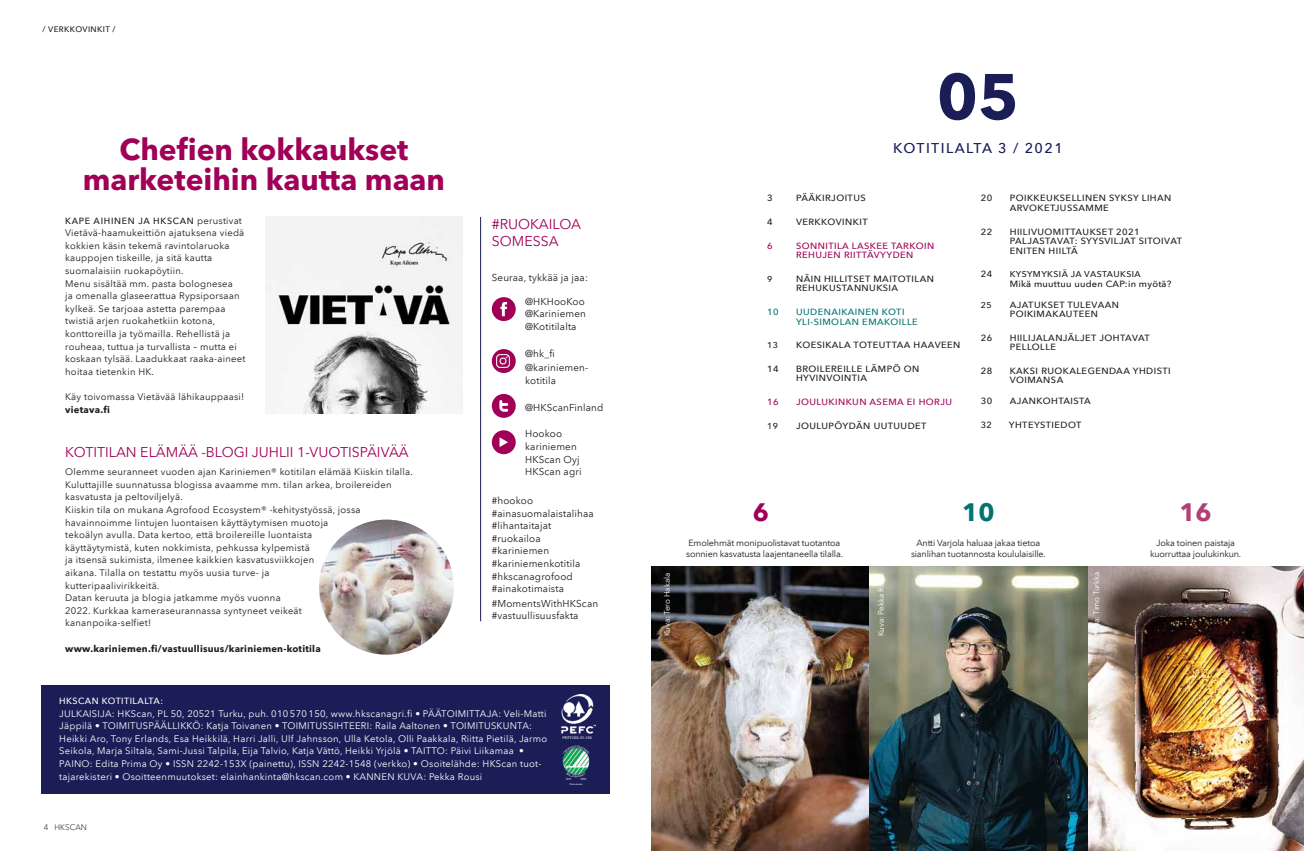
<style>
.page{position:relative;width:1304px;height:851px;background:#fff}
.page>*{position:absolute;margin:0;border:0;box-sizing:border-box;transform-origin:0 0}
.t1{font:700 63.7px "Avenir Next LT Pro";color:#1a1d56}
.t2{font:700 30px/30px "Avenir Next LT Pro";color:#a00057;text-align:center}
.t3{font:700 25px "Avenir Next LT Pro";color:#007372}
.t4{font:700 25px "Avenir Next LT Pro";color:#b14073}
.t5{font:700 25px "Avenir Next LT Pro";color:#a00057}
.t6{font:14.1px/17px "Avenir Next LT Pro";color:#a00057}
.t7{font:500 14.1px "Avenir Next LT Pro";letter-spacing:.1em;color:#1a1d56}
.t8{font:10px/12.6px "Avenir Next LT Pro";letter-spacing:.015em;color:#1d1d1b}
.t9{font:9.5px/12.6px "Avenir Next LT Pro";letter-spacing:.025em;color:#1d1d1b}
.t10{font:9.5px/12.6px "Avenir Next LT Pro";letter-spacing:.025em;color:#fff}
.t11{font:700 9.5px "Avenir Next LT Pro";letter-spacing:.025em;color:#1d1d1b}
.t12{font:500 9px/9.5px "Avenir Next LT Pro";letter-spacing:.045em;color:#1d1d1b}
.t13{font:9px/11px "Avenir Next LT Pro";letter-spacing:-.015em;color:#1d1d1b;text-align:center}
.t14{font:500 9px/9.5px "Avenir Next LT Pro";letter-spacing:.045em;color:#a00057}
.t15{font:500 9px/9.5px "Avenir Next LT Pro";letter-spacing:.045em;color:#007372}
.t16{font:500 9px "Avenir Next LT Pro";color:#fff}
.t17{font:500 9px "Avenir Next LT Pro";letter-spacing:.075em;color:#1d1d1b}
.t18{font:500 8.5px "Avenir Next LT Pro";letter-spacing:.045em;color:#1d1d1b}
.t19{font:8px "Avenir Next LT Pro";letter-spacing:-.01em;color:#fff}
.t20{font:500 8px "Avenir Next LT Pro";letter-spacing:.05em;color:#1d1d1b}
.t21{font:300 8px "Avenir Next LT Pro";color:#1d1d1b}
.s1{font-weight:500;font-size:9px}
</style>
<div class="page">
<div style="left:41px;top:685px;width:568px;height:109px;background:#1a1d56"></div>
<img style="left:652px;top:566px;width:652px;height:284px">
<img style="left:562px;top:745px;width:28px;height:39px">
<img style="left:561px;top:694px;width:34px;height:44px">
<img style="left:265px;top:216px;width:198px;height:197px">
<div style="left:492px;top:394px;width:24px;height:24px;background:#a00057;border-radius:50%"></div>
<svg style="left:499px;top:400px;width:9px;height:11px"></svg>
<svg style="left:492px;top:349px;width:24px;height:24px"></svg>
<svg style="left:497px;top:354px;width:13px;height:13px"></svg>
<div style="left:492px;top:297px;width:24px;height:24px;background:#a00057;border-radius:50%"></div>
<svg style="left:500px;top:302px;width:7px;height:14px"></svg>
<div style="left:492px;top:430px;width:24px;height:24px;background:#a00057;border-radius:50%"></div>
<svg style="left:500px;top:437px;width:8px;height:10px"></svg>
<img style="left:319px;top:519px;width:135px;height:135px;border-radius:68px">
<hr style="left:480px;top:217px;width:1px;height:404px;background:#1a1d56">
<p class="t20" style="left:43px;top:24px;width:75px">/ VERKKOVINKIT /</p>
<h2 class="t2" style="left:83px;top:134px;width:364px">Chefien kokkaukset marketeihin kautta maan</h2>
<p class="t9" style="left:65px;top:214px;width:182px;text-indent:115px"><span class="s1">AN</span> perustivat Vietävä-haamukeittiön ajatuksena viedä kokkien käsin tekemä ravintolaruoka kauppojen tiskeille, ja sitä kautta suomalaisiin ruokapöytiin.<br>Menu sisältää mm. pasta bolognesea<br>ja omenalla glaseerattua Rypsiporsaan kylkeä. Se tarjoaa astetta parempaa twistiä arjen ruokahetkiin kotona, konttoreilla ja työmailla. Rehellistä ja rouheaa, tuttua ja turvallista – mutta ei koskaan tylsää. Laadukkaat raaka-aineet hoitaa tietenkin HK.</p>
<p class="t9" style="left:65px;top:390px;width:181px">Käy toivomassa Vietävää lähikauppaasi!</p>
<p class="t11" style="left:65px;top:403px;width:46px">vietava.fi</p>
<p class="t17" style="left:65px;top:215px;width:96px">KAPE AIHINEN JA HKSC</p>
<h3 class="t6" style="left:65px;top:443px;width:345px">Kotitilan elämää -blogi j uhlii 1-vuotispäivää</h3>
<p class="t9" style="left:65px;top:465px;width:349px">Olemme seuranneet vuoden ajan Kariniemen® kotitilan elämää Kiiskin tilalla.<br>Kuluttajille suunnatussa blogissa avaamme mm. tilan arkea, broilereiden kasvatusta ja peltoviljelyä.<br>Kiiskin tila on mukana Agrofood Ecosystem® -kehitystyössä, jossa havainnoimme lintujen luontaisen käyttäytymisen muotoja<br>tekoälyn avulla. Data kertoo, että broilereille luontaista<br>käyttäytymistä, kuten nokkimista, pehkussa kylpemistä<br>ja itsensä sukimista, ilmenee kaikkien kasvatusviikkojen<br>aikana. Tilalla on testattu myös uusia turve- ja<br>kutteripaalivirikkeitä.<br>Datan keruuta ja blogia jatkamme myös vuonna<br>2022. Kurkkaa kameraseurannassa syntyneet veikeät<br>kananpoika-selfiet!</p>
<p class="t11" style="left:65px;top:642px;width:257px">www.kariniemen.fi/vastuullisuus/kariniemen-kotitila</p>
<h3 class="t6" style="left:492px;top:216px;width:91px">#RUOKAILOA<br>SOMESSA</h3>
<p class="t8" style="left:492px;top:271px;width:98px">Seuraa, tykkää ja jaa:</p>
<p class="t8" style="left:525px;top:295px;width:62px">@HKHooKoo @Kariniemen @Kotitilalta</p>
<p class="t8" style="left:525px;top:347px;width:64px;line-height:13.7px">@hk_fi @kariniemen-</p>
<p class="t8" style="left:525px;top:374px;width:32px">kotitila</p>
<p class="t8" style="left:525px;top:401px;width:80px">@HKScanFinland</p>
<p class="t8" style="left:525px;top:427px;width:53px">H ookoo kariniemen<br>HKS</p>
<p class="t8" style="left:544px;top:453px;width:37px">can Oyj</p>
<p class="t8" style="left:525px;top:465px;width:7px">HKS</p>
<p class="t8" style="left:544px;top:465px;width:39px">can agri</p>
<p class="t8" style="left:492px;top:494px;width:103px">#hookoo #ainasuomalaistalihaa #lihantaitajat #ruokailoa #kariniemen #kariniemenkotitila #hkscanagrofood #ainakotimaista</p>
<p class="t8" style="left:492px;top:596px;width:78px">#MomentsWithHKS</p>
<p class="t8" style="left:582px;top:596px;width:18px">can</p>
<p class="t8" style="left:492px;top:609px;width:88px">#vastuullisuusfakta</p>
<p class="t16" style="left:59px;top:695px;width:7px">HKS</p>
<p class="t16" style="left:78px;top:695px;width:30px">CAN KOTITILALTA</p>
<p class="t16" style="left:160px;top:695px;width:4px">:</p>
<p class="t10" style="left:59px;top:706px;width:66px">JU LKAISIJA: HKS</p>
<p class="t10" style="left:59px;top:706px;width:489px;text-indent:77px">can, PL 50, 20521 Turku, puh. 010 570 150, www.hkscanagri.fi • PÄÄTOIMITTAJA: Veli-Matti Jäppilä • TOIMITUSPÄÄLLIKKÖ: Katja Toivanen • TOIMITUSSIHTEERI: Raila Aaltonen • TOIMITUSKUNTA:<br>Heikki Aro, Tony Erlands, Esa Heikkilä, Harri Jalli, Ulf Jahnsson, Ulla Ketola, Olli Paakkala, Riitta Pietilä, Jarmo Seikola, Marja Siltala, Sami-Jussi Talpila, Eija Talvio, Katja Vättö, Heikki Yrjölä • TAITTO: Päivi Liikamaa • PAINO: Edita Prima Oy • ISSN 2242-153X (painettu), ISSN 2242-1548 (verkko) • Osoitelähde: HKScan tuot&shy;tajarekisteri • Osoitteenmuutokset: elainhankinta@hkscan.com • KANNEN KUVA: Pekka Rousi</p>
<p class="t21" style="left:44px;top:822px;width:45px">4 HKSCAN</p>
<h1 class="t1" style="left:937px;top:58px;width:84px">05</h1>
<h3 class="t7" style="left:893px;top:139px;width:171px">KOTITILALTA 3 / 2021</h3>
<p class="t12" style="left:767px;top:193px;width:22px">3 P</p>
<p class="t12" style="left:801px;top:193px;width:66px">ÄÄKIRJOITUS</p>
<p class="t12" style="left:767px;top:217px;width:7px">4</p>
<p class="t12" style="left:796px;top:217px;width:47px">VERKKOVINKIT</p>
<p class="t14" style="left:767px;top:241px;width:7px">6</p>
<p class="t14" style="left:796px;top:241px;width:140px">SONNITILA LASKEE TARKOIN<br>REHUJEN RIITTÄVYYDEN</p>
<p class="t18" style="left:767px;top:274px;width:7px">9</p>
<p class="t12" style="left:796px;top:274px;width:139px">NÄIN HILLITSET MAITOTILAN<br>REHUKUSTANNUKSIA</p>
<p class="t15" style="left:767px;top:307px;width:13px">10</p>
<p class="t15" style="left:796px;top:307px;width:123px">U UDENAIKAINEN KOTI<br>YLI-SIMOLAN EMAKOILLE</p>
<p class="t18" style="left:767px;top:340px;width:12px">13</p>
<p class="t12" style="left:796px;top:340px;width:166px">KOESIKALA TOTEUTTAA HAAVEEN</p>
<p class="t12" style="left:767px;top:364px;width:13px">14</p>
<p class="t12" style="left:796px;top:364px;width:125px">BROILEREILLE LÄMPÖ ON<br>HYVINVOINTIA</p>
<p class="t14" style="left:767px;top:397px;width:21px">16 J</p>
<p class="t14" style="left:801px;top:397px;width:152px">OULUKINKUN ASEMA EI HORJU</p>
<p class="t18" style="left:767px;top:420px;width:12px">19</p>
<p class="t12" style="left:796px;top:421px;width:132px">JOULUPÖYDÄN UUTUUDET</p>
<p class="t12" style="left:981px;top:193px;width:13px">20</p>
<p class="t12" style="left:1010px;top:193px;width:163px">POIKKEUKSELLINEN SYKSY LIHAN<br>ARVOKETJUSSAMME</p>
<p class="t12" style="left:981px;top:226px;width:23px">22 H</p>
<p class="t12" style="left:1010px;top:226px;width:174px;text-indent:7px">IILIVUOMITTAUKSET 2021<br>PALJASTAVAT: SYYSVILJAT SITOIVAT<br>ENITEN HIILTÄ</p>
<p class="t12" style="left:981px;top:269px;width:13px">24</p>
<p class="t18" style="left:1010px;top:269px;width:133px">KYSYMYKSIÄ JA VASTAUKSIA</p>
<p class="t12" style="left:1010px;top:279px;width:163px">M IKÄ MUUTTUU UUDEN CAP:IN MYÖTÄ?</p>
<p class="t18" style="left:981px;top:299px;width:12px">25</p>
<p class="t12" style="left:1010px;top:299px;width:111px">AJATUKSET TULEVAAN<br>POIKIMAKAUTEEN</p>
<p class="t12" style="left:981px;top:333px;width:13px">26</p>
<p class="t12" style="left:1010px;top:333px;width:142px">H IILIJALANJÄLJET JOHTAVAT<br>PELLOLLE</p>
<p class="t12" style="left:981px;top:366px;width:13px">28</p>
<p class="t12" style="left:1010px;top:366px;width:162px">KAKSI RUOKALEGENDAA YHDISTI<br>VOIMANSA</p>
<p class="t12" style="left:981px;top:396px;width:13px">30</p>
<p class="t12" style="left:1010px;top:396px;width:83px">AJANKOHTAISTA</p>
<p class="t12" style="left:981px;top:420px;width:13px">32</p>
<p class="t12" style="left:1009px;top:420px;width:74px">YHTEYSTIEDOT</p>
<p class="t19" style="left:662px;top:636px;width:65px;rotate:-90deg">Kuva: Tero Hakala</p>
<h3 class="t5" style="left:753px;top:496px;width:18px">6</h3>
<p class="t13" style="left:686px;top:537px;width:158px;text-align:left">Emolehmät monipuolistavat tuotantoa sonnien kasvatusta laajentaneella tilalla.</p>
<p class="t19" style="left:876px;top:636px;width:65px;rotate:-90deg">Kuva: Pekka Rousi</p>
<h3 class="t3" style="left:962px;top:496px;width:34px">10</h3>
<p class="t13" style="left:911px;top:537px;width:136px">Antti Varjola haluaa jakaa tietoa sianlihan tuotannosta koululaisille.</p>
<p class="t19" style="left:1092px;top:636px;width:66px;rotate:-90deg">Kuva: Timo Turkka</p>
<h3 class="t4" style="left:1179px;top:496px;width:34px">16</h3>
<p class="t13" style="left:1150px;top:537px;width:93px">Joka toinen paistaja kuorruttaa joulukinkun.</p>
</div>
